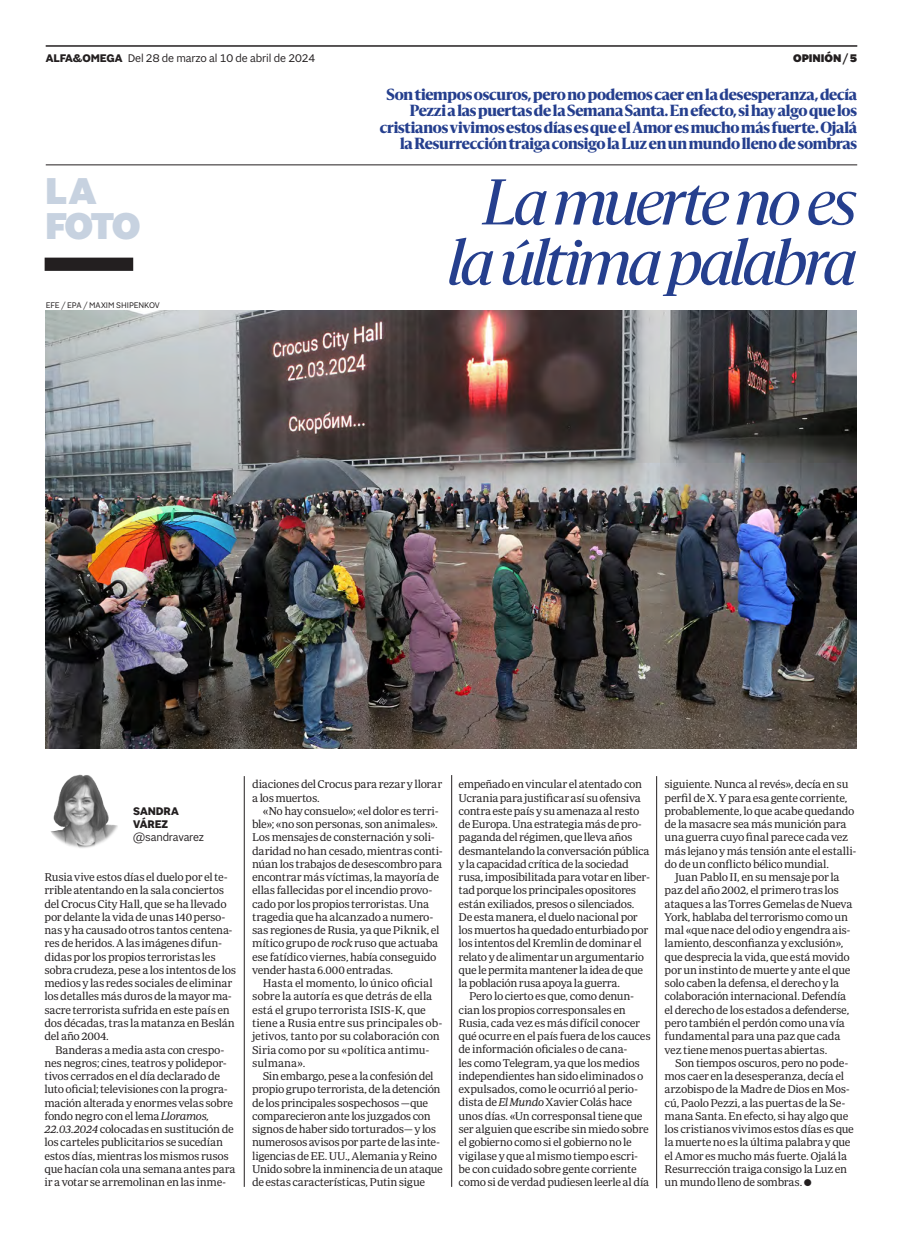
<style>
.page{position:relative;width:903px;height:1234px;background:#fff}
.page>*{position:absolute;margin:0;border:0;box-sizing:border-box;transform-origin:0 0}
.La_foto_titulo{font:italic 60px "Sanomat";letter-spacing:-.04em;color:#253f8e}
.t1{font:900 40px/35px "Sole Sans";color:#c7d2e0}
.Apoyo_azul{font:800 15px/16.2px "Sanomat";letter-spacing:-.015em;color:#253f8e;text-align:right}
.Foliacion{font:11.88px "Sole Sans";letter-spacing:-.005em;color:#231f20}
.Firma_colaborador_cargo{font:11.88px "Sole Sans";letter-spacing:-.015em;color:#231f20}
.Firma_colaborador_nombre{font:700 11.88px/13.2px "Sole Sans";letter-spacing:-.005em;color:#231f20}
.Foliacion-2{font:900 11.88px "Sole Sans";letter-spacing:-.005em;color:#231f20}
.Texto_bandera_izq_2_parrafo{font:11.5px/13.2px "Periodico Text Lg";letter-spacing:-.025em;color:#231f20}
.Texto_bandera_Izq_1_parrafo{font:11.5px/13.2px "Periodico Text Lg";letter-spacing:-.025em;color:#231f20}
.Firma_foto{font:8.75px "Sole Sans";letter-spacing:-.005em;color:#231f20}
.s1{font-weight:700}
.s2{font-family:"Periodico Text";font-weight:300;font-style:italic}
</style>
<div class="page">
<hr style="left:46px;top:46px;width:811px;height:1px;background:#231f20">
<hr style="left:46px;top:165px;width:811px;height:1px;background:#231f20">
<img style="left:50px;top:774px;width:68px;height:74px">
<div style="left:45px;top:257px;width:88px;height:14px;background:#231f20"></div>
<hr style="left:244px;top:776px;width:1px;height:410px;background:#231f20">
<hr style="left:451px;top:775px;width:1px;height:411px;background:#231f20">
<hr style="left:656px;top:776px;width:1px;height:411px;background:#231f20">
<img style="left:46px;top:311px;width:811px;height:437px">
<p class="Foliacion" style="left:46px;top:51px;width:271px"><span class="s1">ALFA&amp;OMEGA</span> Del 28 de marzo al 10 de abril de 2024</p>
<p class="Foliacion-2" style="left:793px;top:51px;width:66px">OPINIÓN / 5</p>
<p class="Apoyo_azul" style="left:380px;top:85px;width:479px">Son tiempos oscuros, pero no podemos caer en la desesperanza, decía Pezzi a las puertas de la Semana Santa. En efecto, si hay algo que los cristianos vivimos estos días es que el Amor es mucho más fuerte. Ojalá la Resurrección traiga consigo la Luz en un mundo lleno de sombras</p>
<p class="t1" style="left:45px;top:176px;width:97px">L A<br>FOTO</p>
<p class="La_foto_titulo" style="left:483px;top:159px;width:375px">La muerte no es</p>
<p class="La_foto_titulo" style="left:449px;top:219px;width:409px">la última palabra</p>
<p class="Firma_foto" style="left:46px;top:299px;width:116px">EFE / EPA / MAXIM SHIPENKOV</p>
<p class="Firma_colaborador_nombre" style="left:133px;top:804px;width:47px">SANDRA<br>VÁREZ</p>
<p class="Firma_colaborador_cargo" style="left:133px;top:830px;width:72px">@sandravarez</p>
<p class="Texto_bandera_Izq_1_parrafo" style="left:44px;top:870px;width:193px">Rusia vive estos días el duelo por el te&shy;rrible atentando en la sala conciertos del Crocus City Hall, que se ha llevado por delante la vida de unas 140 perso&shy;nas y ha causado otros tantos centena&shy;res de heridos. A las imágenes difun&shy;didas por los propios terroristas les sobra crudeza, pese a los intentos de los medios y las redes sociales de eliminar los detalles más duros de la mayor ma&shy;sacre terrorista sufrida en este país en dos décadas, tras la matanza en Beslán del año 2004.</p>
<p class="Texto_bandera_izq_2_parrafo" style="left:44px;top:1042px;width:193px;text-indent:11px">Banderas a media asta con crespo&shy;nes negros; cines, teatros y polidepor&shy;tivos cerrados en el día declarado de luto oficial; televisiones con la progra&shy;mación alterada y enormes velas sobre fondo negro con el lema <span class="s2">Lloramos, 22.03.2024</span> colocadas en sustitución de los carteles publicitarios se sucedían estos días, mientras los mismos rusos que hacían cola una semana antes para ir a votar se arremolinan en las inme-</p>
<p class="Texto_bandera_izq_2_parrafo" style="left:252px;top:777px;width:192px">diaciones del Crocus para rezar y llorar a los muertos.</p>
<p class="Texto_bandera_izq_2_parrafo" style="left:252px;top:803px;width:192px;text-indent:11px">«No hay consuelo»; «el dolor es terri&shy;ble»; «no son personas, son animales».<br>Los mensajes de consternación y soli&shy;daridad no han cesado, mientras conti&shy;núan los trabajos de desescombro para encontrar más víctimas, la mayoría de ellas fallecidas por el incendio provo&shy;cado por los propios terroristas. Una tragedia que ha alcanzado a numero&shy;sas regiones de Rusia, ya que Piknik, el mítico grupo de <span class="s2">rock</span> ruso que actuaba ese fatídico viernes, había conseguido vender hasta 6.000 entradas.</p>
<p class="Texto_bandera_izq_2_parrafo" style="left:252px;top:976px;width:192px;text-indent:11px">Hasta el momento, lo único oficial sobre la autoría es que detrás de ella está el grupo terrorista ISIS-K, que tiene a Rusia entre sus principales ob&shy;jetivos, tanto por su colaboración con Siria como por su «política antimu&shy;sulmana».</p>
<p class="Texto_bandera_izq_2_parrafo" style="left:252px;top:1068px;width:192px;text-indent:11px">Sin embargo, pese a la confesión del propio grupo terrorista, de la detención de los principales sospechosos —que comparecieron ante los juzgados con signos de haber sido torturados— y los numerosos avisos por parte de las inte&shy;ligencias de EE. UU., Alemania y Reino Unido sobre la inminencia de un ataque de estas características, Putin sigue</p>
<p class="Texto_bandera_izq_2_parrafo" style="left:458px;top:777px;width:193px">empeñado en vincular el atentado con Ucrania para justificar así su ofensiva contra este país y su amenaza al resto de Europa. Una estrategia más de pro&shy;paganda del régimen, que lleva años desmantelando la conversación pública y la capacidad crítica de la sociedad rusa, imposibilitada para votar en liber&shy;tad porque los principales opositores están exiliados, presos o silenciados.<br>De esta manera, el duelo nacional por los muertos ha quedado enturbiado por los intentos del Kremlin de dominar el relato y de alimentar un argumentario que le permita mantener la idea de que la población rusa apoya la guerra.</p>
<p class="Texto_bandera_izq_2_parrafo" style="left:458px;top:989px;width:194px;text-indent:11px">Pero lo cierto es que, como denun&shy;cian los propios corresponsales en Rusia, cada vez es más difícil conocer qué ocurre en el país fuera de los cauces de información oficiales o de cana-<br>les como Telegram, ya que los medios independientes han sido eliminados o expulsados, como le ocurrió al perio&shy;dista de <span class="s2">El Mundo</span> Xavier Colás hace unos días. «Un corresponsal tiene que ser alguien que escribe sin miedo sobre el gobierno como si el gobierno no le vigilase y que al mismo tiempo escri&shy;be con cuidado sobre gente corriente como si de verdad pudiesen leerle al día</p>
<p class="Texto_bandera_izq_2_parrafo" style="left:665px;top:777px;width:193px">siguiente. Nunca al revés», decía en su perfil de X. Y para esa gente corriente, probablemente, lo que acabe quedando de la masacre sea más munición para una guerra cuyo final parece cada vez más lejano y más tensión ante el estalli&shy;do de un conflicto bélico mundial.</p>
<p class="Texto_bandera_izq_2_parrafo" style="left:665px;top:870px;width:189px;text-indent:11px">Juan Pablo II, en su mensaje por la paz del año 2002, el primero tras los ataques a las Torres Gemelas de Nueva York, hablaba del terrorismo como un mal «que nace del odio y engendra ais&shy;lamiento, desconfianza y exclusión», que desprecia la vida, que está movido por un instinto de muerte y ante el que solo caben la defensa, el derecho y la colaboración internacional. Defendía el derecho de los estados a defenderse, pero también el perdón como una vía fundamental para una paz que cada vez tiene menos puertas abiertas.</p>
<p class="Texto_bandera_izq_2_parrafo" style="left:665px;top:1055px;width:191px;text-indent:11px">Son tiempos oscuros, pero no pode&shy;mos caer en la desesperanza, decía el arzobispo de la Madre de Dios en Mos&shy;cú, Paolo Pezzi, a las puertas de la Se&shy;mana Santa. En efecto, si hay algo que los cristianos vivimos estos días es que la muerte no es la última palabra y que el Amor es mucho más fuerte. Ojalá la Resurrección traiga consigo la Luz en un mundo lleno de sombras.</p>
</div>
